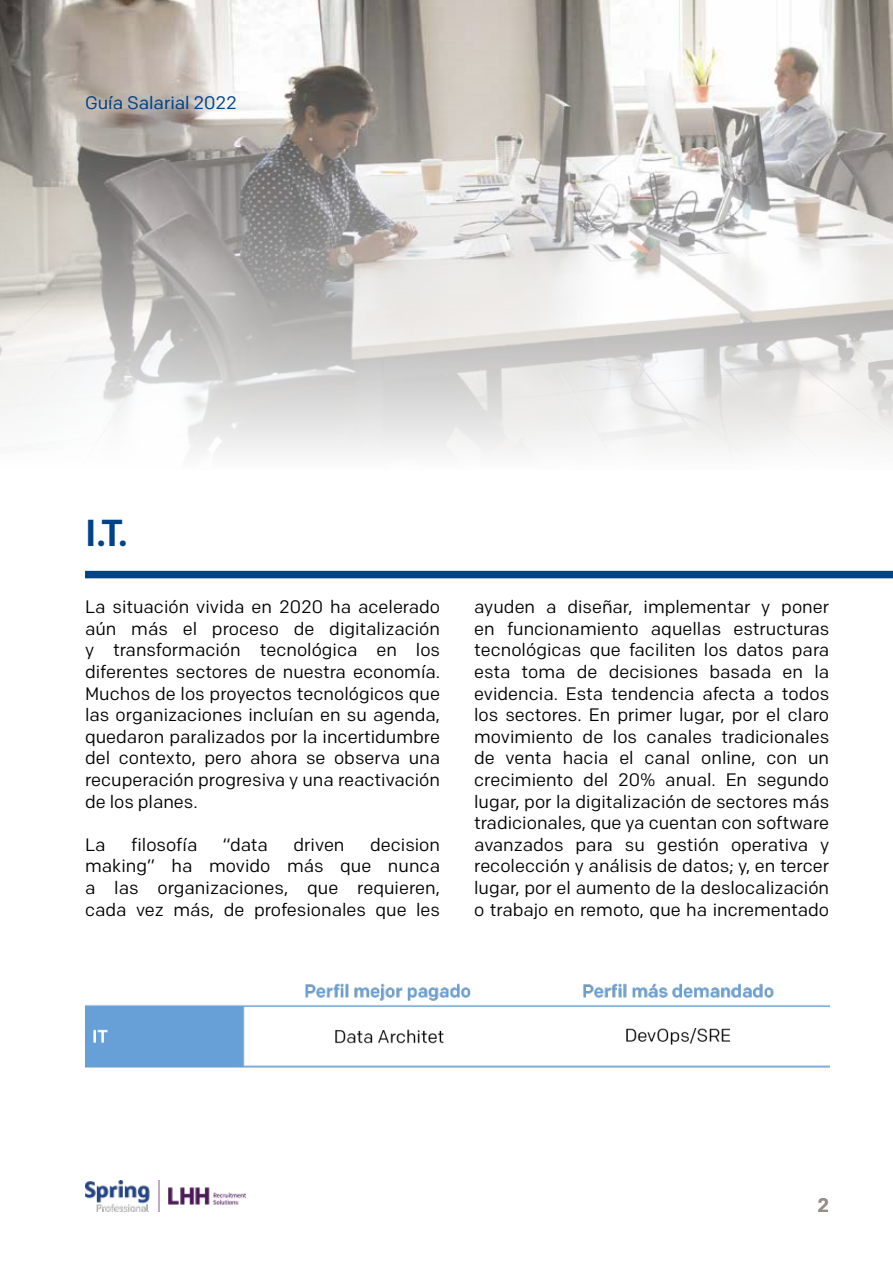
<style>
.page{position:relative;width:893px;height:1263px;background:#fff}
.page>*{position:absolute;margin:0;border:0;box-sizing:border-box;transform-origin:0 0}
.t1{font:500 37.5px "Colfax";color:#004387}
.t2{font:500 19.5px "Colfax";color:#968f86}
.t3{font:18px/21.6px "Colfax";color:#000;text-align:justify}
.t4{font:18px "Colfax";color:#004387}
</style>
<div class="page">
<img style="left:85px;top:1180px;width:161px;height:32px">
<div style="left:85px;top:571px;width:808px;height:7px;background:#004387"></div>
<img style="left:0;top:0;width:893px;height:453px">
<img style="left:85px;top:983px;width:744px;height:85px">
<p class="t4" style="left:85px;top:92px;width:153px">Guía Salarial 2022</p>
<h1 class="t1" style="left:85px;top:510px;width:44px">I.T.</h1>
<p class="t3" style="left:85px;top:596px;width:357px">La situación vivida en 2020 ha acelerado aún más el proceso de digitalización y transformación tecnológica en los diferentes sectores de nuestra economía.<br>Muchos de los proyectos tecnológicos que las organizaciones incluían en su agenda, quedaron paralizados por la incertidumbre del contexto, pero ahora se observa una recuperación progresiva y una reactivación de los planes.</p>
<p class="t3" style="left:85px;top:833px;width:22px">La</p>
<p class="t3" style="left:131px;top:833px;width:68px">filosofía</p>
<p class="t3" style="left:223px;top:833px;width:46px">“data</p>
<p class="t3" style="left:294px;top:833px;width:53px">driven</p>
<p class="t3" style="left:85px;top:833px;width:357px;text-indent:285px">decision making” ha movido más que nunca a las organizaciones, que requieren, cada vez más, de profesionales que les</p>
<p class="t3" style="left:474px;top:596px;width:357px">ayuden a diseñar, implementar y poner en funcionamiento aquellas estructuras tecnológicas que faciliten los datos para esta toma de decisiones basada en la evidencia. Esta tendencia afecta a todos los sectores. En primer lugar, por el claro movimiento de los canales tradicionales de venta hacia el canal online, con un crecimiento del 20% anual. En segundo lugar, por la digitalización de sectores más tradicionales, que ya cuentan con software avanzados para su gestión operativa y recolección y análisis de datos; y, en tercer lugar, por el aumento de la deslocalización o trabajo en remoto, que ha incrementado</p>
<p class="t2" style="left:817px;top:1193px;width:13px">2</p>
</div>
